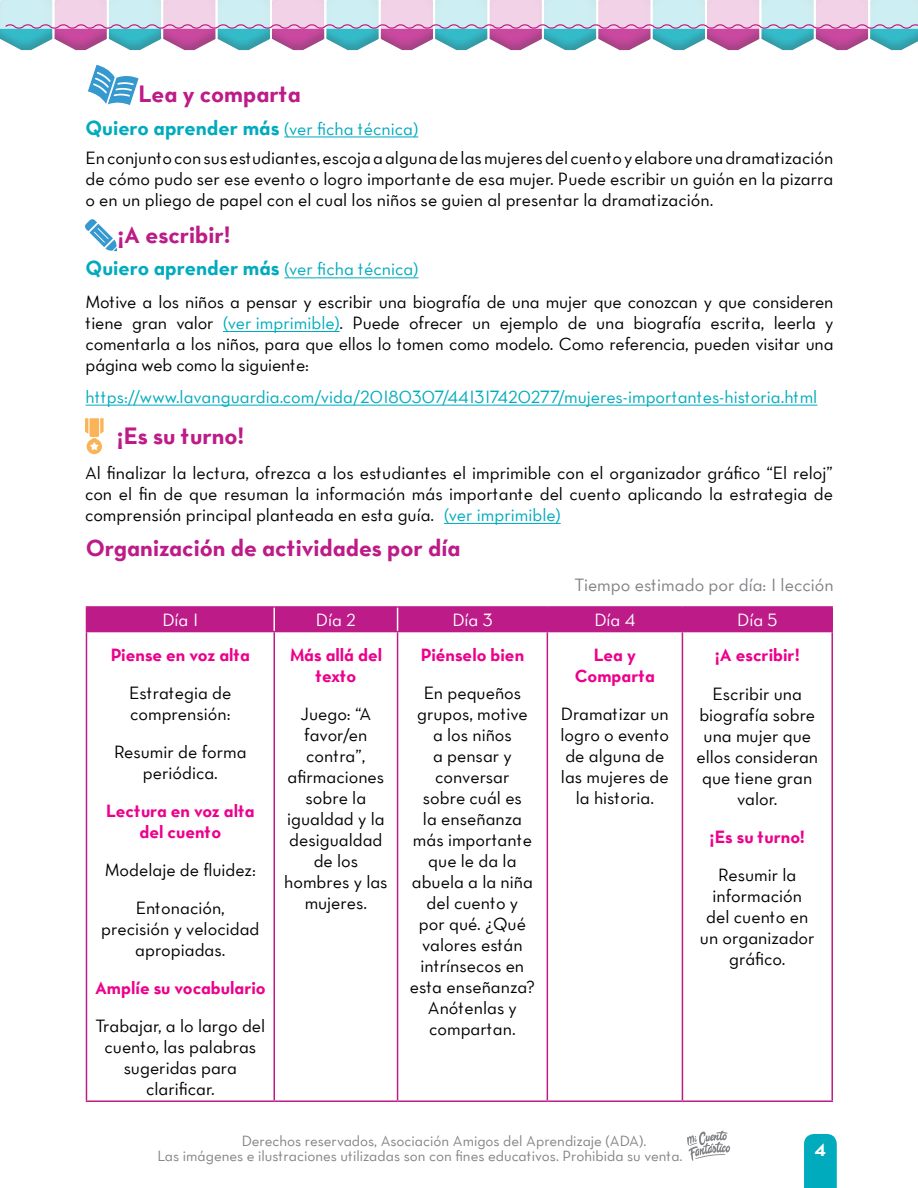
<style>
.page{position:relative;width:918px;height:1188px;background:#fff}
.page>*{position:absolute;margin:0;border:0;box-sizing:border-box;transform-origin:0 0}
.t1{font:700 24px "LPT Neutra";color:#bd1b88}
.t2{font:700 21px "LPT Neutra";color:#00abbd}
.t3{font:500 18px/21px "LPT Neutra";color:#000;text-align:center}
.t4{font:700 18px/21px "LPT Neutra";color:#ec008c;text-align:center}
.t5{font:500 18px "LPT Neutra";color:#00abbd}
.t6{font:500 18px "LPT Neutra";color:#808285}
.t7{font:500 18px "LPT Neutra";color:#fff}
.t8{font:700 18px "LPT Neutra";color:#fff}
.t9{font:500 15px/15px "LPT Neutra";color:#808285}
.s1{font-weight:500;font-size:18px}
.s2{color:#00abbd}
</style>
<div class="page">
<svg style="left:0;top:0;width:918px;height:50px;background:#bfbfd6"></svg>
<hr style="left:86px;top:405px;width:731px;height:1px;background:#00abbd">
<hr style="left:223px;top:331px;width:117px;height:1px;background:#00abbd">
<hr style="left:284px;top:137px;width:134px;height:1px;background:#00abbd">
<hr style="left:284px;top:278px;width:134px;height:1px;background:#00abbd">
<hr style="left:86px;top:606px;width:188px;height:2px;background:#bd1b88">
<hr style="left:274px;top:606px;width:124px;height:2px;background:#bd1b88">
<hr style="left:398px;top:606px;width:149px;height:2px;background:#bd1b88">
<hr style="left:547px;top:606px;width:135px;height:2px;background:#bd1b88">
<hr style="left:682px;top:606px;width:151px;height:2px;background:#bd1b88">
<hr style="left:831px;top:608px;width:2px;height:23px;background:#bd1b88">
<hr style="left:86px;top:632px;width:1px;height:468px;background:#bd1b88">
<hr style="left:274px;top:632px;width:1px;height:468px;background:#bd1b88">
<hr style="left:397px;top:632px;width:1px;height:468px;background:#bd1b88">
<hr style="left:547px;top:632px;width:1px;height:468px;background:#bd1b88">
<hr style="left:682px;top:631px;width:151px;height:1px;background:#bd1b88">
<hr style="left:682px;top:632px;width:1px;height:468px;background:#bd1b88">
<hr style="left:831px;top:632px;width:2px;height:468px;background:#bd1b88">
<hr style="left:86px;top:1100px;width:188px;height:2px;background:#bd1b88">
<hr style="left:274px;top:1100px;width:124px;height:2px;background:#bd1b88">
<hr style="left:398px;top:1100px;width:149px;height:2px;background:#bd1b88">
<hr style="left:547px;top:1100px;width:135px;height:2px;background:#bd1b88">
<hr style="left:682px;top:1100px;width:151px;height:2px;background:#bd1b88">
<div style="left:86px;top:607px;width:745px;height:25px;background:#bd1b88"></div>
<svg style="left:88px;top:65px;width:51px;height:40px"></svg>
<svg style="left:85px;top:219px;width:32px;height:32px"></svg>
<svg style="left:85px;top:418px;width:19px;height:36px"></svg>
<hr style="left:444px;top:523px;width:117px;height:1px;background:#00abbd">
<svg style="left:804px;top:1134px;width:33px;height:54px;background:#07adbe"></svg>
<svg style="left:687px;top:1130px;width:44px;height:31px"></svg>
<h1 class="t1" style="left:139px;top:79px;width:164px">Lea y comparta</h1>
<p class="t2" style="left:85px;top:114px;width:334px">Quiero aprender más <span class="s1">(ver ficha técnica)</span></p>
<p class="t3" style="left:85px;top:147px;width:749px;text-align:justify">En conjunto con sus estudiantes, escoja a alguna de las mujeres del cuento y elabore una dramatización de cómo pudo ser ese evento o logro importante de esa mujer. Puede escribir un guión en la pizarra o en un pliego de papel con el cual los niños se guien al presentar la dramatización.</p>
<h1 class="t1" style="left:118px;top:219px;width:115px">¡A escribir!</h1>
<p class="t2" style="left:86px;top:255px;width:334px">Quiero aprender más <span class="s1">(ver ficha técnica)</span></p>
<p class="t3" style="left:86px;top:291px;width:749px;text-align:justify">Motive a los niños a pensar y escribir una biografía de una mujer que conozcan y que consideren tiene gran valor <span class="s2">(ver imprimible)</span>. Puede ofrecer un ejemplo de una biografía escrita, leerla y comentarla a los niños, para que ellos lo tomen como modelo. Como referencia, pueden visitar una página web como la siguiente:</p>
<p class="t5" style="left:86px;top:386px;width:733px">https://www.lavanguardia.com/vida/20180307/441317420277/mujeres-importantes-historia.html</p>
<h1 class="t1" style="left:117px;top:421px;width:129px">¡Es su turno!</h1>
<p class="t3" style="left:85px;top:462px;width:749px;text-align:justify">Al finalizar la lectura, ofrezca a los estudiantes el imprimible con el organizador gráfico “El reloj” con el fin de que resuman la información más importante del cuento aplicando la estrategia de comprensión principal planteada en esta guía.</p>
<p class="t5" style="left:444px;top:504px;width:118px">(ver imprimible)</p>
<h1 class="t1" style="left:86px;top:533px;width:376px">Organización de actividades por día</h1>
<p class="t6" style="left:574px;top:574px;width:261px">Tiempo estimado por día: 1 lección</p>
<p class="t7" style="left:162px;top:609px;width:38px">Día 1</p>
<p class="t7" style="left:316px;top:609px;width:41px">Día 2</p>
<p class="t7" style="left:452px;top:609px;width:42px">Día 3</p>
<p class="t7" style="left:594px;top:609px;width:42px">Día 4</p>
<p class="t7" style="left:737px;top:609px;width:42px">Día 5</p>
<p class="t4" style="left:111px;top:644px;width:141px">Piense en voz alta</p>
<p class="t3" style="left:129px;top:682px;width:104px;text-align:left">Estrategia de comprensión:</p>
<p class="t3" style="left:114px;top:741px;width:134px">Resumir de forma periódica.</p>
<p class="t4" style="left:106px;top:800px;width:150px">Lectura en voz alta del cuento</p>
<p class="t3" style="left:105px;top:851px;width:153px;line-height:38px">Modelaje de fluidez:<br>Entonación,</p>
<p class="t3" style="left:101px;top:918px;width:160px">precisión y velocidad apropiadas.</p>
<p class="t4" style="left:95px;top:977px;width:172px">Amplíe su vocabulario</p>
<p class="t3" style="left:95px;top:1015px;width:171px">Trabajar, a lo largo del cuento, las palabras sugeridas para clarificar.</p>
<p class="t4" style="left:290px;top:644px;width:94px">Más allá del texto</p>
<p class="t3" style="left:284px;top:703px;width:105px">Juego: “A favor/en contra”, afirmaciones sobre la igualdad y la desigualdad de los hombres y las mujeres.</p>
<p class="t4" style="left:421px;top:644px;width:105px">Piénselo bien</p>
<p class="t3" style="left:410px;top:682px;width:127px">En pequeños grupos, motive<br>a los niños<br>a pensar y conversar<br>sobre cuál es<br>la enseñanza más importante que le da la abuela a la niña del cuento y<br>por qué. ¿Qué valores están intrínsecos en esta enseñanza?<br>Anótenlas y compartan.</p>
<p class="t4" style="left:715px;top:644px;width:86px">¡A escribir!</p>
<p class="t3" style="left:696px;top:683px;width:123px">Escribir una biografía sobre una mujer que ellos consideran que tiene gran valor.</p>
<p class="t4" style="left:710px;top:826px;width:97px">¡Es su turno!</p>
<p class="t3" style="left:700px;top:864px;width:116px">Resumir la información del cuento en un organizador gráfico.</p>
<p class="t4" style="left:575px;top:644px;width:81px">Lea y<br>Comparta</p>
<p class="t3" style="left:561px;top:704px;width:110px">Dramatizar un logro o evento de alguna de las mujeres de la historia.</p>
<p class="t9" style="left:157px;top:1133px;width:527px;text-indent:84px">Derechos reservados, Asociación Amigos del Aprendizaje (ADA).<br>Las imágenes e ilustraciones utilizadas son con fines educativos. Prohibida su venta.</p>
<p class="t8" style="left:815px;top:1138px;width:13px">4</p>
</div>
